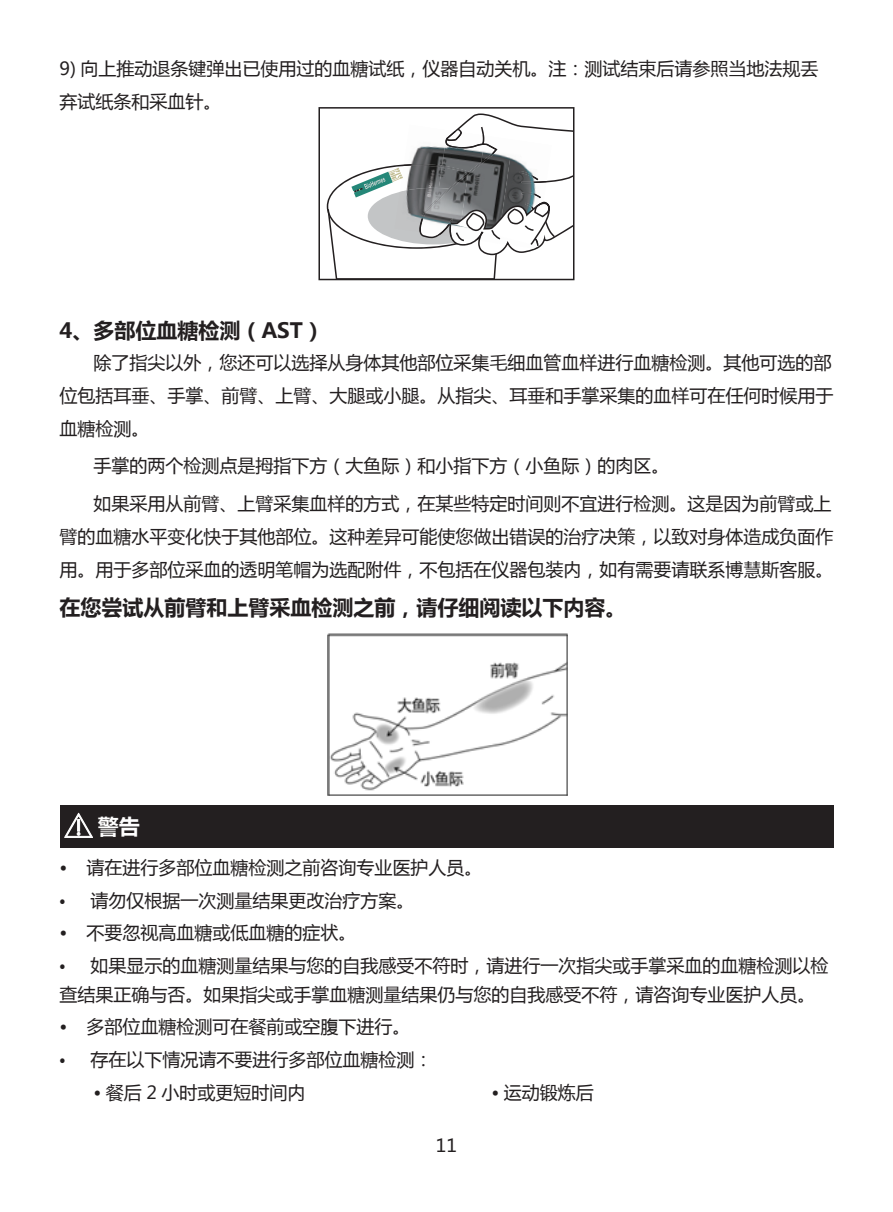
<style>
.page{position:relative;width:893px;height:1212px;background:#fff}
.page>*{position:absolute;margin:0;border:0;box-sizing:border-box;transform-origin:0 0}
.t1{font:700 21px "Microsoft Ya Hei";color:#231f20}
.t2{font:700 21px "Microsoft Ya Hei";color:#fff}
.t3{font:18px/33px "Microsoft Ya Hei";color:#231f20}
.s1{font-family:"Source Han Sans CN"}
</style>
<div class="page">
<svg style="left:318px;top:107px;width:257px;height:174px"></svg>
<img style="left:327px;top:633px;width:241px;height:162px">
<div style="left:60px;top:805px;width:773px;height:43px;background:#231f20"></div>
<svg style="left:65px;top:813px;width:28px;height:25px"></svg>
<p class="t3" style="left:60px;top:51px;width:761px">9) 向上推动退条键弹出已使用过的血糖试纸，仪器自动关机。注：测试结束后请参照当地法规丢弃试纸条和采血针。</p>
<p class="t1" style="left:60px;top:316px;width:266px">4、多部位血糖检测（AST）</p>
<p class="t3" style="left:60px;top:345px;width:775px;text-align:justify;text-indent:34px">除了指尖以外，您还可以选择从身体其他部位采集毛细血管血样进行血糖检测。其他可选的部位包括耳垂、手掌、前臂、上臂、大腿或小腿。从指尖、耳垂和手掌采集的血样可在任何时候用于血糖检测。</p>
<p class="t3" style="left:94px;top:447px;width:739px;line-height:37.2px">手掌的两个检测点是拇指下方（大鱼际）和小指下方（小鱼际）的肉区。<br>如果采用从前臂、上臂采集血样的方式，在某些特定时间则不宜进行检测。这是因为前臂或上</p>
<p class="t3" style="left:60px;top:519px;width:775px">臂的血糖水平变化快于其他部位。这种差异可能使您做出错误的治疗决策，以致对身体造成负面作用。用于多部位采血的透明笔帽为选配附件，不包括在仪器包装内，如有需要请联系博慧斯客服。</p>
<p class="t1" style="left:60px;top:593px;width:568px">在您尝试从前臂和上臂采血检测之前，请仔细阅读以下内容。</p>
<p class="t2" style="left:98px;top:812px;width:43px">警告</p>
<p class="t3" style="left:60px;top:850px;width:424px">• 请在进行多部位血糖检测之前咨询专业医护人员。</p>
<p class="t3" style="left:60px;top:883px;width:357px"><span class="s1">•</span> 请勿仅根据一次测量结果更改治疗方案。</p>
<p class="t3" style="left:60px;top:916px;width:298px">• 不要忽视高血糖或低血糖的症状。</p>
<p class="t3" style="left:60px;top:951px;width:771px;line-height:28.5px"><span class="s1">•</span> 如果显示的血糖测量结果与您的自我感受不符时，请进行一次指尖或手掌采血的血糖检测以检查结果正确与否。如果指尖或手掌血糖测量结果仍与您的自我感受不符，请咨询专业医护人员。</p>
<p class="t3" style="left:60px;top:1010px;width:352px">• 多部位血糖检测可在餐前或空腹下进行。</p>
<p class="t3" style="left:60px;top:1042px;width:375px"><span class="s1">•</span> 存在以下情况请不要进行多部位血糖检测：</p>
<p class="t3" style="left:94px;top:1075px;width:213px">• 餐后 2 小时或更短时间内</p>
<p class="t3" style="left:492px;top:1075px;width:104px">• 运动锻炼后</p>
<p class="t3" style="left:436px;top:1128px;width:23px">11</p>
</div>
